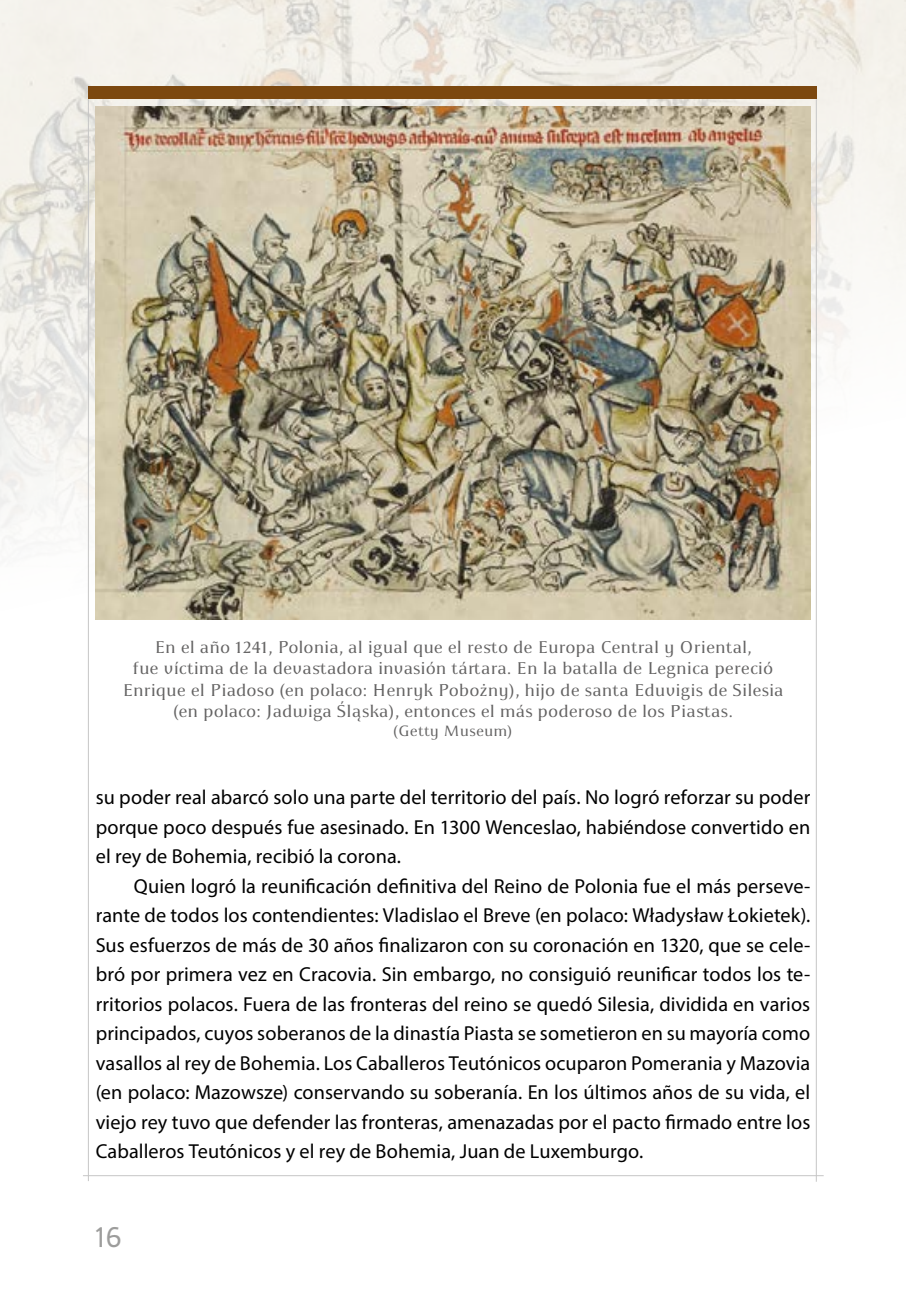
<style>
.page{position:relative;width:906px;height:1302px;background:#fff}
.page>*{position:absolute;margin:0;border:0;box-sizing:border-box;transform-origin:0 0}
.t1{font:31.5px "Apolonia Nova OT";color:#9d9d9c}
.t2{font:20.25px/29.5px "Myriad Pro";letter-spacing:.005em;color:#000;text-align:justify}
.t3{font:18px/21.6px "Apolonia";color:#646363;text-align:center}
.t4{font:15.75px "Apolonia";letter-spacing:.015em;color:#646363}
</style>
<div class="page">
<img style="left:0;top:0;width:905px;height:678px">
<hr style="left:816px;top:99px;width:1px;height:1082px;background:#c6c6c6">
<hr style="left:88px;top:99px;width:1px;height:1081px;background:#c6c6c6">
<hr style="left:83px;top:1175px;width:740px;height:1px;background:#c6c6c6">
<div style="left:88px;top:86px;width:728px;height:13px;background:#7c480f"></div>
<img style="left:905px;top:0;width:1px;height:270px">
<img style="left:95px;top:106px;width:715px;height:514px">
<p class="t3" style="left:122px;top:636px;width:663px">En el año 1241, Polonia, al igual que el resto de Europa Central y Oriental,<br>fue víctima de la devastadora invasión tártara. En la batalla de Legnica pereció Enrique el Piadoso (en polaco: Henryk Pobożny), hijo de santa Eduvigis de Silesia (en polaco: Jadwiga Śląska), entonces el más poderoso de los Piastas.</p>
<p class="t4" style="left:393px;top:721px;width:121px">(Getty Museum)</p>
<p class="t2" style="left:96px;top:782px;width:716px">su poder real abarcó solo una parte del territorio del país. No logró reforzar su poder porque poco después fue asesinado. En 1300 Wenceslao, habiéndose convertido en el rey de Bohemia, recibió la corona.</p>
<p class="t2" style="left:96px;top:870px;width:716px;text-indent:38px">Quien logró la reunificación definitiva del Reino de Polonia fue el más perseve&shy;rante de todos los contendientes: Vladislao el Breve (en polaco: Władysław Łokietek).<br>Sus esfuerzos de más de 30 años finalizaron con su coronación en 1320, que se cele&shy;bró por primera vez en Cracovia. Sin embargo, no consiguió reunificar todos los te&shy;rritorios polacos. Fuera de las fronteras del reino se quedó Silesia, dividida en varios principados, cuyos soberanos de la dinastía Piasta se sometieron en su mayoría como vasallos al rey de Bohemia. Los Caballeros Teutónicos ocuparon Pomerania y Mazovia (en polaco: Mazowsze) conservando su soberanía. En los últimos años de su vida, el viejo rey tuvo que defender las fronteras, amenazadas por el pacto firmado entre los Caballeros Teutónicos y el rey de Bohemia, Juan de Luxemburgo.</p>
<h1 class="t1" style="left:96px;top:1218px;width:28px">16</h1>
</div>
